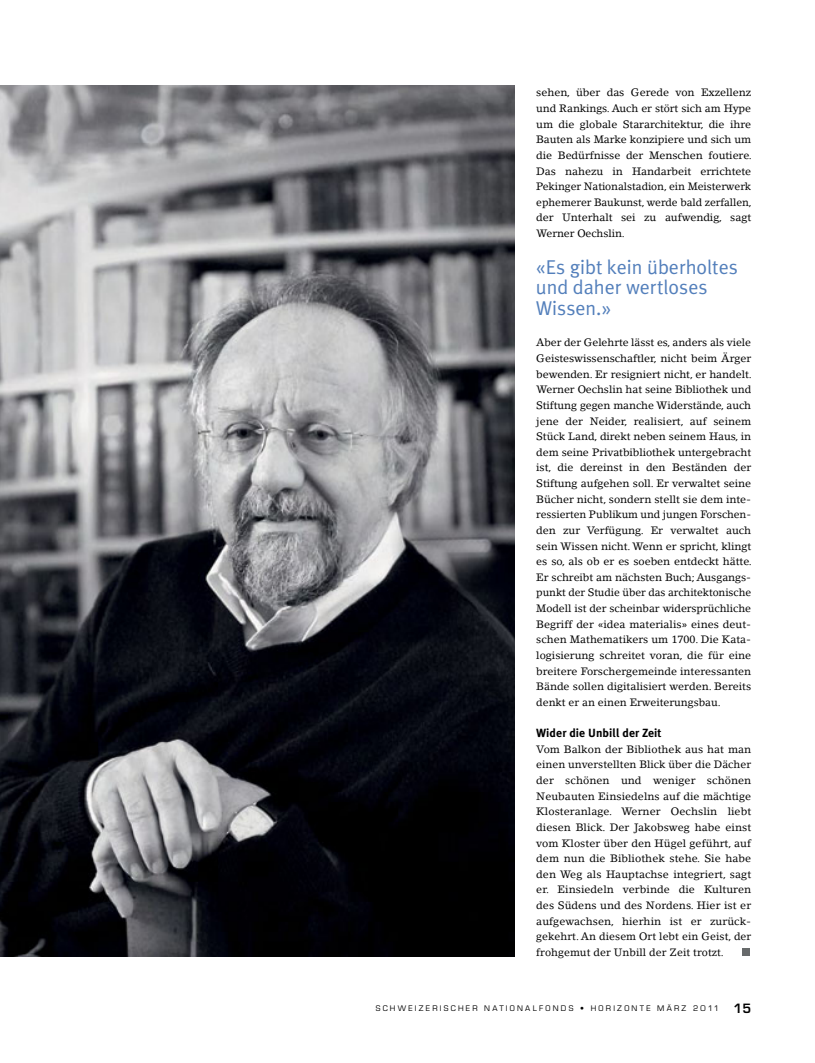
<style>
.page{position:relative;width:815px;height:1063px;background:#fff}
.page>*{position:absolute;margin:0;border:0;box-sizing:border-box;transform-origin:0 0}
.t1{font:20px/20.6px "Meta Plus Normal";color:#537fbb}
.t2{font:700 11.88px "Meta Plus";letter-spacing:.005em;color:#000}
.t3{font:10.62px/15.6px "Lino Letter";color:#000}
.t4{font:7.5px "Eurostile LT";letter-spacing:.3em;color:#000}
.s1{font-weight:600;font-size:12.5px}
</style>
<div class="page">
<img style="left:0;top:85px;width:515px;height:872px">
<div style="left:743px;top:949px;width:7px;height:7px;background:#676a6b"></div>
<p class="t3" style="left:536px;top:85px;width:217px;text-align:justify">sehen, über das Gerede von Exzellenz und Rankings. Auch er stört sich am Hype um die globale Stararchitektur, die ihre Bauten als Marke konzipiere und sich um die Bedürfnisse der Menschen foutiere.<br>Das nahezu in Handarbeit errichtete Pekinger Nationalstadion, ein Meisterwerk ephemerer Baukunst, werde bald zerfallen, der Unterhalt sei zu aufwendig, sagt Werner Oechslin.</p>
<h1 class="t1" style="left:536px;top:256px;width:203px">«Es gibt kein überholtes und daher wertloses<br>Wissen.»</h1>
<p class="t3" style="left:536px;top:335px;width:217px">Aber der Gelehrte lässt es, anders als viele Geisteswissenschaftler, nicht beim Ärger bewenden. Er resigniert nicht, er handelt.<br>Werner Oechslin hat seine Bibliothek und Stiftung gegen manche Widerstände, auch jene der Neider, realisiert, auf seinem Stück Land, direkt neben seinem Haus, in dem seine Privatbibliothek untergebracht ist, die dereinst in den Beständen der Stiftung aufgehen soll. Er verwaltet seine Bücher nicht, sondern stellt sie dem inte&shy;ressierten Publikum und jungen Forschen&shy;den zur Verfügung. Er verwaltet auch sein Wissen nicht. Wenn er spricht, klingt es so, als ob er es soeben entdeckt hätte.<br>Er schreibt am nächsten Buch; Ausgangs&shy;punkt der Studie über das architektonische Modell ist der scheinbar widersprüchliche Begriff der «idea materialis» eines deut&shy;schen Mathematikers um 1700. Die Kata&shy;logisierung schreitet voran, die für eine breitere Forschergemeinde interessanten Bände sollen digitalisiert werden. Bereits denkt er an einen Erweiterungsbau.</p>
<p class="t2" style="left:536px;top:726px;width:127px">Wider die Unbill der Zeit</p>
<p class="t3" style="left:536px;top:741px;width:216px">Vom Balkon der Bibliothek aus hat man einen unverstellten Blick über die Dächer der schönen und weniger schönen Neubauten Einsiedelns auf die mächtige Klosteranlage. Werner Oechslin liebt diesen Blick. Der Jakobsweg habe einst vom Kloster über den Hügel geführt, auf dem nun die Bibliothek stehe. Sie habe den Weg als Hauptachse integriert, sagt er. Einsiedeln verbinde die Kulturen des Südens und des Nordens. Hier ist er aufgewachsen, hierhin ist er zurück&shy;gekehrt. An diesem Ort lebt ein Geist, der frohgemut der Unbill der Zeit trotzt.</p>
<p class="t4" style="left:376px;top:1003px;width:306px">SCHWEIZERISCHER NATIONALFONDS • HORIZONTE MÄRZ</p>
<p class="t4" style="left:693px;top:1003px;width:60px">2011 <span class="s1">15</span></p>
</div>
